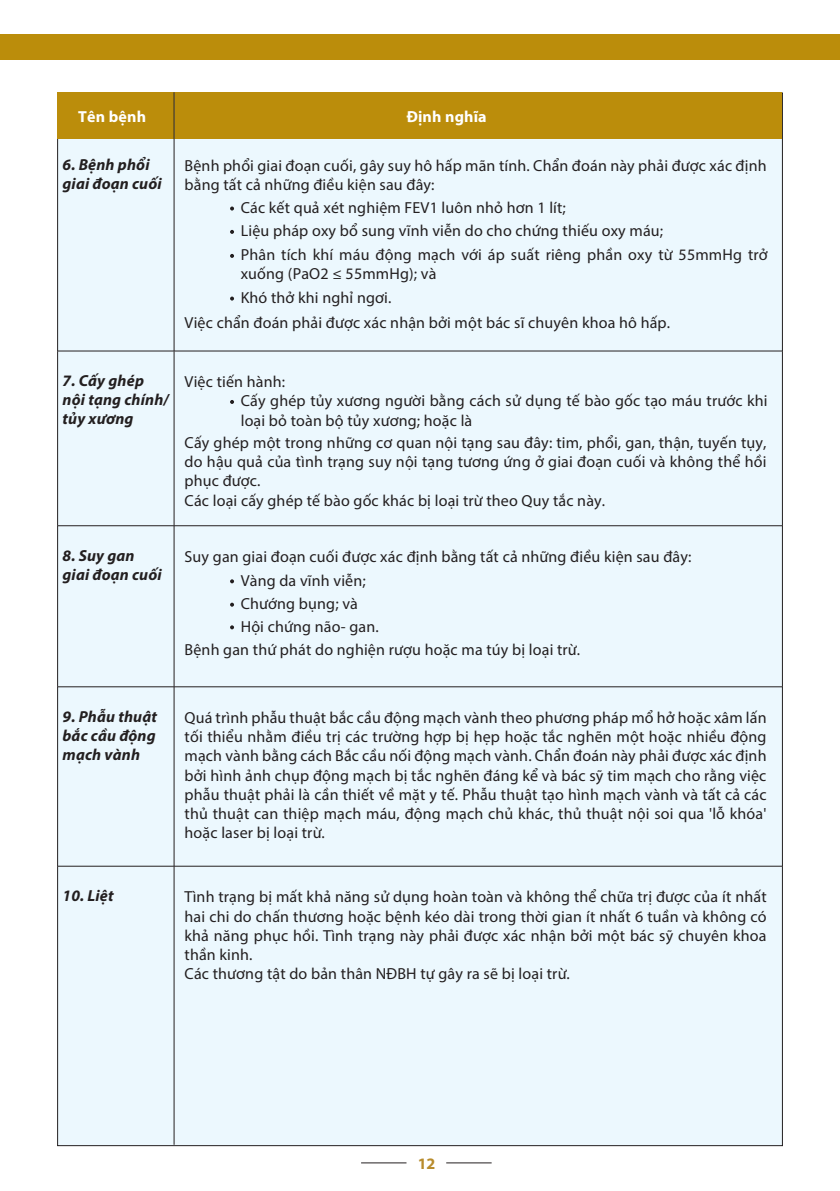
<style>
.page{position:relative;width:840px;height:1191px;background:#fff}
.page>*{position:absolute;margin:0;border:0;box-sizing:border-box;transform-origin:0 0}
.t1{font:16px/19.2px "Myriad Pro";letter-spacing:.01em;color:#231f20}
.t2{font:italic 700 16px/19.2px "Myriad Pro";letter-spacing:.01em;color:#231f20}
.t3{font:700 16px "Myriad Pro";letter-spacing:.01em;color:#fff}
.t4{font:700 16px "Myriad Pro";color:#b88c2d}
</style>
<div class="page">
<hr style="left:361px;top:1162px;width:45px;height:1px;background:#231f20">
<hr style="left:446px;top:1162px;width:45px;height:1px;background:#231f20">
<div style="left:57px;top:93px;width:725px;height:1052px;background:#ecf8fe;border:1px solid #231f20"></div>
<div style="left:57px;top:92px;width:724px;height:46px;background:#bb8d0b"></div>
<hr style="left:174px;top:92px;width:1px;height:1052px;background:#231f20">
<hr style="left:58px;top:351px;width:724px;height:1px;background:#231f20">
<hr style="left:58px;top:525px;width:724px;height:1px;background:#231f20">
<hr style="left:58px;top:686px;width:724px;height:1px;background:#231f20">
<hr style="left:58px;top:866px;width:724px;height:1px;background:#231f20">
<svg style="left:230px;top:206px;width:4px;height:4px"></svg>
<svg style="left:230px;top:400px;width:4px;height:4px"></svg>
<svg style="left:230px;top:230px;width:4px;height:4px"></svg>
<svg style="left:230px;top:579px;width:4px;height:4px"></svg>
<svg style="left:230px;top:602px;width:4px;height:4px"></svg>
<svg style="left:230px;top:625px;width:4px;height:4px"></svg>
<svg style="left:230px;top:296px;width:4px;height:4px"></svg>
<svg style="left:230px;top:254px;width:4px;height:4px"></svg>
<div style="left:0;top:34px;width:839px;height:26px;background:#bb8d0b"></div>
<p class="t3" style="left:78px;top:106px;width:69px">Tên bệnh</p>
<p class="t3" style="left:406px;top:106px;width:82px">Định nghĩa</p>
<p class="t2" style="left:62px;top:154px;width:101px">6. Bệnh phổi giai đoạn cuối</p>
<p class="t1" style="left:184px;top:156px;width:583px">Bệnh phổi giai đoạn cuối, gây suy hô hấp mãn tính. Chẩn đoán này phải được xác định bằng tất cả những điều kiện sau đây:</p>
<p class="t1" style="left:240px;top:198px;width:326px">Các kết quả xét nghiệm FEV1 luôn nhỏ hơn 1 lít;</p>
<p class="t1" style="left:240px;top:221px;width:424px">Liệu pháp oxy bổ sung vĩnh viễn do cho chứng thiếu oxy máu;</p>
<p class="t1" style="left:240px;top:245px;width:528px">Phân tích khí máu động mạch với áp suất riêng phần oxy từ 55mmHg trở xuống (PaO2 ≤ 55mmHg); và</p>
<p class="t1" style="left:240px;top:288px;width:152px">Khó thở khi nghỉ ngơi.</p>
<p class="t1" style="left:184px;top:312px;width:487px">Việc chẩn đoán phải được xác nhận bởi một bác sĩ chuyên khoa hô hấp.</p>
<p class="t2" style="left:62px;top:370px;width:108px">7. Cấy ghép nội tạng chính/ tủy xương</p>
<p class="t1" style="left:184px;top:372px;width:102px">Việc tiến hành:</p>
<p class="t1" style="left:240px;top:391px;width:528px">Cấy ghép tủy xương người bằng cách sử dụng tế bào gốc tạo máu trước khi loại bỏ toàn bộ tủy xương; hoặc là</p>
<p class="t1" style="left:184px;top:433px;width:583px">Cấy ghép một trong những cơ quan nội tạng sau đây: tim, phổi, gan, thận, tuyến tụy, do hậu quả của tình trạng suy nội tạng tương ứng ở giai đoạn cuối và không thể hồi phục được.<br>Các loại cấy ghép tế bào gốc khác bị loại trừ theo Quy tắc này.</p>
<p class="t2" style="left:62px;top:545px;width:101px">8. Suy gan giai đoạn cuối</p>
<p class="t1" style="left:184px;top:547px;width:508px">Suy gan giai đoạn cuối được xác định bằng tất cả những điều kiện sau đây:</p>
<p class="t1" style="left:240px;top:568px;width:139px;line-height:23px">Vàng da vĩnh viễn;<br>Chướng bụng; và<br>Hội chứng não- gan.</p>
<p class="t1" style="left:184px;top:640px;width:397px">Bệnh gan thứ phát do nghiện rượu hoặc ma túy bị loại trừ.</p>
<p class="t2" style="left:62px;top:706px;width:96px;text-align:justify">9. Phẫu thuật bắc cầu động mạch vành</p>
<p class="t1" style="left:184px;top:708px;width:583px;text-align:justify">Quá trình phẫu thuật bắc cầu động mạch vành theo phương pháp mổ hở hoặc xâm lấn tối thiểu nhằm điều trị các trường hợp bị hẹp hoặc tắc nghẽn một hoặc nhiều động mạch vành bằng cách Bắc cầu nối động mạch vành. Chẩn đoán này phải được xác định bởi hình ảnh chụp động mạch bị tắc nghẽn đáng kể và bác sỹ tim mạch cho rằng việc phẫu thuật phải là cần thiết về mặt y tế. Phẫu thuật tạo hình mạch vành và tất cả các thủ thuật can thiệp mạch máu, động mạch chủ khác, thủ thuật nội soi qua 'lỗ khóa' hoặc laser bị loại trừ.</p>
<p class="t2" style="left:62px;top:885px;width:53px">10. Liệt</p>
<p class="t1" style="left:184px;top:887px;width:583px">Tình trạng bị mất khả năng sử dụng hoàn toàn và không thể chữa trị được của ít nhất hai chi do chấn thương hoặc bệnh kéo dài trong thời gian ít nhất 6 tuần và không có khả năng phục hồi. Tình trạng này phải được xác nhận bởi một bác sỹ chuyên khoa thần kinh.<br>Các thương tật do bản thân NĐBH tự gây ra sẽ bị loại trừ.</p>
<p class="t4" style="left:417px;top:1153px;width:19px">12</p>
</div>
